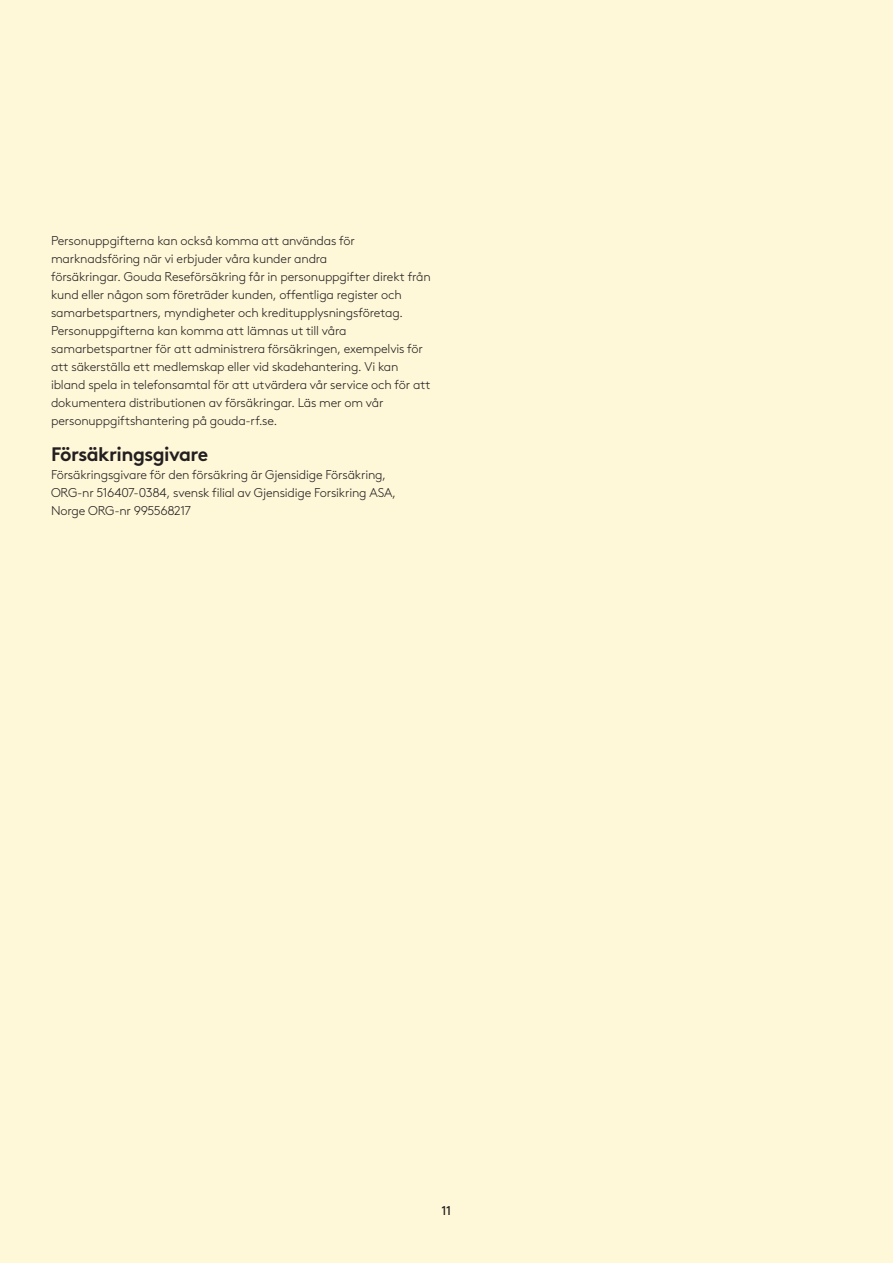
<style>
.page{position:relative;width:893px;height:1263px;background:#fef7d8}
.page>*{position:absolute;margin:0;border:0;box-sizing:border-box;transform-origin:0 0}
.t1{font:19.5px "Gjen Brown OT Bold Alt";letter-spacing:-.03em;color:#231f20}
.t2{font:300 12.75px/18px "Gjen Brown OT";letter-spacing:-.015em;color:#231f20}
.t3{font:12.75px "Gjen Brown OT";color:#231f20}
</style>
<div class="page">
<p class="t2" style="left:51px;top:231px;width:381px">Personuppgifterna kan också komma att användas för marknadsföring när vi erbjuder våra kunder andra<br>försäkringar. Gouda Reseförsäkring får in personuppgifter direkt från kund eller någon som företräder kunden, offentliga register och samarbetspartners, myndigheter och kreditupplysningsföretag.<br>Personuppgifterna kan komma att lämnas ut till våra samarbetspartner för att administrera försäkringen, exempelvis för att säkerställa ett medlemskap eller vid skadehantering. Vi kan ibland spela in telefonsamtal för att utvärdera vår service och för att dokumentera distributionen av försäkringar. Läs mer om vår personuppgiftshantering på gouda-rf.se.</p>
<h1 class="t1" style="left:51px;top:438px;width:159px">Försäkringsgivare</h1>
<p class="t2" style="left:51px;top:465px;width:347px">Försäkringsgivare för den försäkring är Gjensidige Försäkring,<br>ORG-nr 516407-0384, svensk filial av Gjensidige Forsikring ASA,<br>Norge ORG-nr 995568217</p>
<p class="t3" style="left:441px;top:1201px;width:11px">11</p>
</div>
